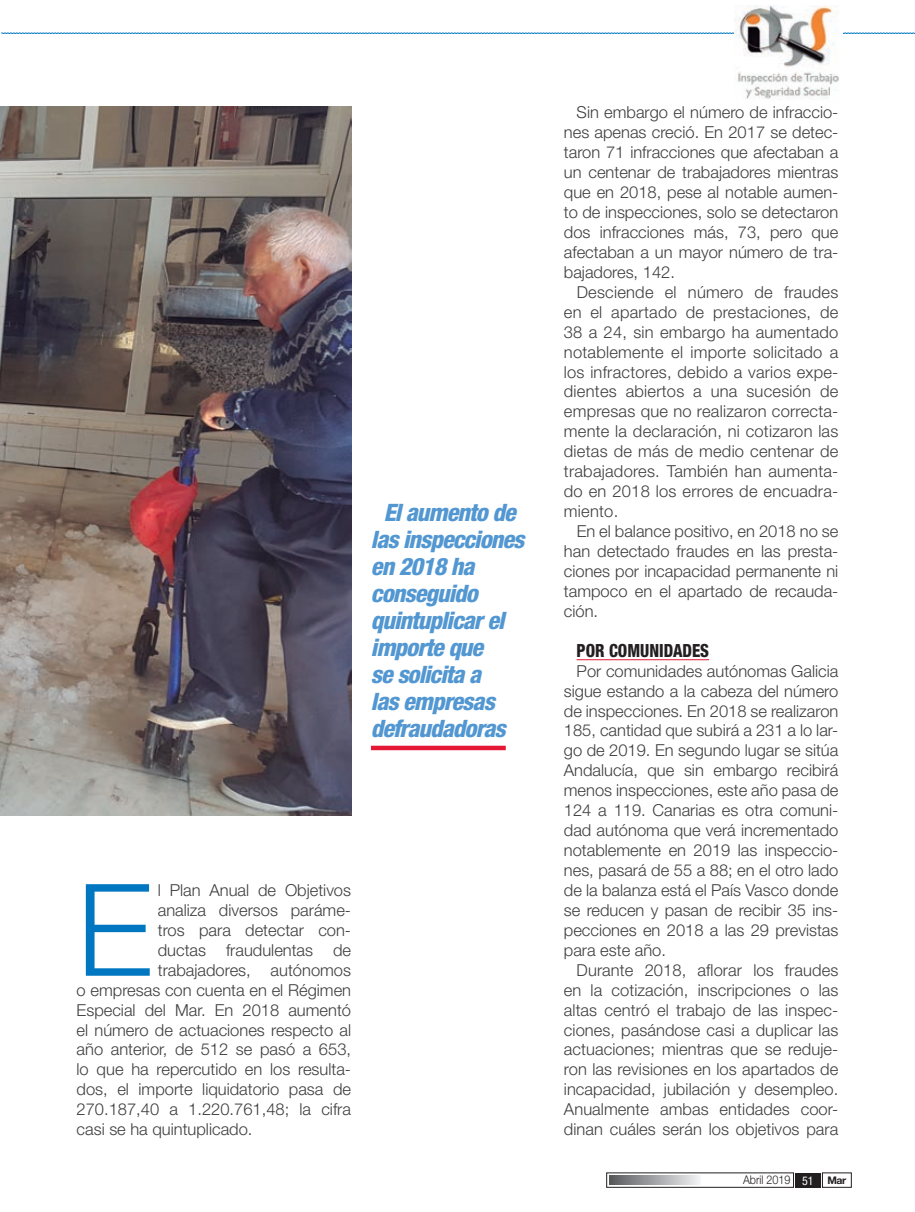
<style>
.page{position:relative;width:915px;height:1212px;background:#fff}
.page>*{position:absolute;margin:0;border:0;box-sizing:border-box;transform-origin:0 0}
.Texto{font:300 128.25px "Helvetica Neue LT Std";color:#0077c0}
.Texto-2{font:italic 800 condensed 24px/27px "Helvetica Neue LT Std";letter-spacing:-.035em;color:#5297d1}
.Texto-3{font:800 condensed 18.15px "Helvetica Neue LT Std";color:#231f20;scale:.91 1}
.Texto-4{font:300 16.5px/20px "Helvetica Neue LT Std";color:#3e3e3f;text-align:justify}
.t1{font:300 12px "Helvetica Neue LT Std";color:#231f20;scale:.9 1}
.s1{font-weight:400;font-stretch:condensed;color:#fff}
.s2{font-weight:700;font-size:10.5px}
</style>
<div class="page">
<svg style="left:1px;top:33px;width:913px;height:1px"></svg>
<svg style="left:609px;top:1176px;width:90px;height:8px"></svg>
<div style="left:795px;top:1172px;width:25px;height:15px;background:#231f20"></div>
<img style="left:0;top:106px;width:351px;height:710px">
<hr style="left:576px;top:659px;width:132px;height:1px;background:#e51836">
<hr style="left:371px;top:746px;width:134px;height:4px;background:#e51836">
<img style="left:734px;top:6px;width:108px;height:94px">
<p class="Texto-2" style="left:371px;top:499px;width:155px;text-indent:13px">El aumento de las inspecciones en 2018 ha conseguido quintuplicar el importe que<br>se solicita a<br>las empresas defraudadoras</p>
<p class="Texto" style="left:77px;top:852px;width:78px">E</p>
<p class="Texto-4" style="left:158px;top:880px;width:195px">l Plan Anual de Objetivos</p>
<p class="Texto-4" style="left:158px;top:900px;width:195px">analiza diversos paráme-</p>
<p class="Texto-4" style="left:158px;top:920px;width:195px">tros para detectar con-</p>
<p class="Texto-4" style="left:158px;top:939px;width:195px">ductas fraudulentas de</p>
<p class="Texto-4" style="left:158px;top:959px;width:195px">trabajadores, autónomos</p>
<p class="Texto-4" style="left:77px;top:979px;width:276px">o empresas con cuenta en el Régimen</p>
<p class="Texto-4" style="left:77px;top:999px;width:276px">Especial del Mar. En 2018 aumentó</p>
<p class="Texto-4" style="left:77px;top:1019px;width:276px">el número de actuaciones respecto al</p>
<p class="Texto-4" style="left:77px;top:1039px;width:276px">año anterior, de 512 se pasó a 653,</p>
<p class="Texto-4" style="left:77px;top:1059px;width:276px">lo que ha repercutido en los resulta-</p>
<p class="Texto-4" style="left:77px;top:1079px;width:276px">dos, el importe liquidatorio pasa de</p>
<p class="Texto-4" style="left:77px;top:1099px;width:276px">270.187,40 a 1.220.761,48; la cifra</p>
<p class="Texto-4" style="left:77px;top:1119px;width:177px">casi se ha quintuplicado.</p>
<p class="Texto-4" style="left:563px;top:102px;width:276px;text-indent:13px">Sin embargo el número de infraccio&shy;nes apenas creció. En 2017 se detec&shy;taron 71 infracciones que afectaban a un centenar de trabajadores mientras que en 2018, pese al notable aumen&shy;to de inspecciones, solo se detectaron dos infracciones más, 73, pero que afectaban a un mayor número de tra&shy;bajadores, 142.</p>
<p class="Texto-4" style="left:563px;top:282px;width:276px;text-indent:13px">Desciende el número de fraudes en el apartado de prestaciones, de 38 a 24, sin embargo ha aumentado notablemente el importe solicitado a los infractores, debido a varios expe&shy;dientes abiertos a una sucesión de empresas que no realizaron correcta&shy;mente la declaración, ni cotizaron las dietas de más de medio centenar de trabajadores. También han aumenta&shy;do en 2018 los errores de encuadra&shy;miento.</p>
<p class="Texto-4" style="left:563px;top:521px;width:276px;text-indent:13px">En el balance positivo, en 2018 no se han detectado fraudes en las presta&shy;ciones por incapacidad permanente ni tampoco en el apartado de recauda&shy;ción.</p>
<p class="Texto-3" style="left:576px;top:639px;width:147px">POR COMUNIDADES</p>
<p class="Texto-4" style="left:563px;top:660px;width:276px;text-indent:13px">Por comunidades autónomas Galicia sigue estando a la cabeza del número de inspecciones. En 2018 se realizaron 185, cantidad que subirá a 231 a lo lar&shy;go de 2019. En segundo lugar se sitúa Andalucía, que sin embargo recibirá menos inspecciones, este año pasa de 124 a 119. Canarias es otra comuni&shy;dad autónoma que verá incrementado notablemente en 2019 las inspeccio&shy;nes, pasará de 55 a 88; en el otro lado de la balanza está el País Vasco donde se reducen y pasan de recibir 35 ins&shy;pecciones en 2018 a las 29 previstas para este año.</p>
<p class="Texto-4" style="left:563px;top:959px;width:276px;text-indent:13px">Durante 2018, aflorar los fraudes en la cotización, inscripciones o las altas centró el trabajo de las inspec&shy;ciones, pasándose casi a duplicar las actuaciones; mientras que se reduje&shy;ron las revisiones en los apartados de incapacidad, jubilación y desempleo.<br>Anualmente ambas entidades coor&shy;dinan cuáles serán los objetivos para</p>
<p class="t1" style="left:742px;top:1173px;width:116px">Abril 2019 <span class="s1">51</span> <span class="s2">Mar</span></p>
</div>
